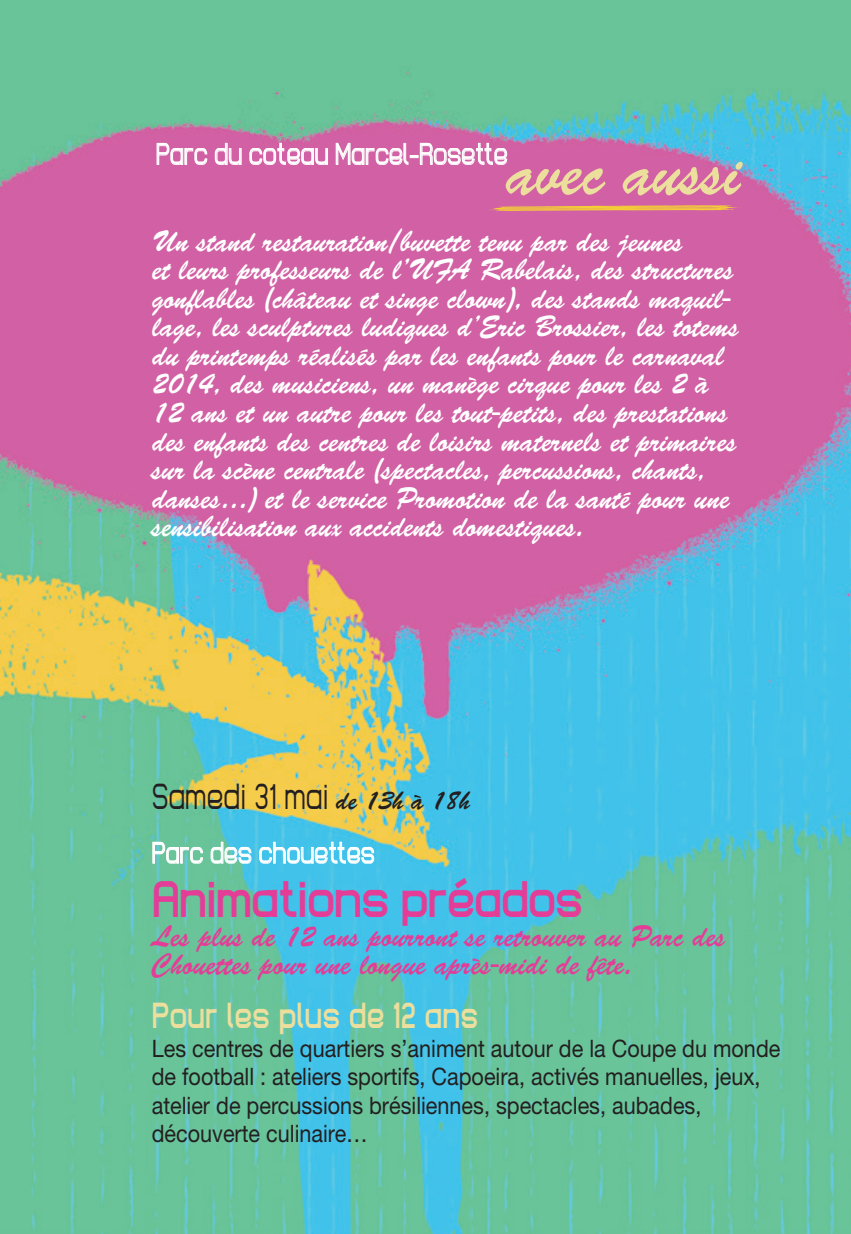
<style>
.page{position:relative;width:851px;height:1234px;background:#fff}
.page>*{position:absolute;margin:0;border:0;box-sizing:border-box;transform-origin:0 0}
.t1{font:66px "Brush Script Std";color:#ecdf9d;scale:.9 1}
.t2{font:51px "Lastwaerkbold";letter-spacing:-.03em;color:#e43d97;scale:.9 1}
.t3{font:36px "Lastwaerkregular";color:#231f20;scale:.75 1}
.t4{font:36px "Lastwaerkbold";color:#ecdf9d;scale:.8 1}
.t5{font:30px/28.5px "Brush Script Std";color:#fff;scale:.9 1}
.t6{font:30px/28.5px "Brush Script Std";color:#e43d97;scale:.9 1}
.t7{font:30px "Lastwaerkregular";color:#fff;scale:.75 1}
.t8{font:24px/28.5px "Helvetica Neue";color:#231f20;scale:.9 1}
.s1{font-family:"Brush Script Std";font-size:27px}
</style>
<div class="page">
<img style="left:0;top:0;width:850px;height:1233px">
<svg style="left:152px;top:841px;width:51px;height:22px"></svg>
<svg style="left:210px;top:841px;width:41px;height:22px"></svg>
<svg style="left:259px;top:841px;width:115px;height:22px;background:#75d2ef"></svg>
<svg style="left:480px;top:205px;width:261px;height:6px;background:#e6a162"></svg>
<svg style="left:156px;top:143px;width:51px;height:22px"></svg>
<svg style="left:215px;top:143px;width:27px;height:22px"></svg>
<svg style="left:249px;top:143px;width:79px;height:22px;background:#dd8cbc"></svg>
<svg style="left:335px;top:143px;width:172px;height:22px;background:#de8fbe"></svg>
<p class="t7" style="left:156px;top:135px;width:470px">Parc du coteau Marcel-Rosette</p>
<h1 class="t1" style="left:507px;top:135px;width:261px">avec aussi</h1>
<p class="t5" style="left:152px;top:227px;width:653px">Un stand restauration/buvette tenu par des jeunes<br>et leurs professeurs de l’UFA Rabelais, des structures gonflables (château et singe clown), des stands maquil&shy;lage, les sculptures ludiques d’Eric Brossier, les totems du printemps réalisés par les enfants pour le carnaval 2014, des musiciens, un manège cirque pour les 2 à 12 ans et un autre pour les tout-petits, des prestations des enfants des centres de loisirs maternels et primaires sur la scène centrale (spectacles, percussions, chants, danses…) et le service Promotion de la santé pour une sensibilisation aux accidents domestiques.</p>
<p class="t3" style="left:152px;top:773px;width:426px">Samedi 31 mai <span class="s1">de 13h à 18h</span></p>
<p class="t7" style="left:152px;top:833px;width:299px">Parc des chouettes</p>
<h2 class="t2" style="left:152px;top:866px;width:481px">Animations préados</h2>
<p class="t6" style="left:152px;top:922px;width:639px">Les plus de 12 ans pourront se retrouver au Parc des<br>Chouettes pour une longue après-midi de fête.</p>
<p class="t4" style="left:152px;top:992px;width:410px">Pour les plus de 12 ans</p>
<p class="t8" style="left:152px;top:1033px;width:700px">Les centres de quartiers s’animent autour de la Coupe du monde de football : ateliers sportifs, Capoeira, activés manuelles, jeux, atelier de percussions brésiliennes, spectacles, aubades, découverte culinaire…</p>
</div>
